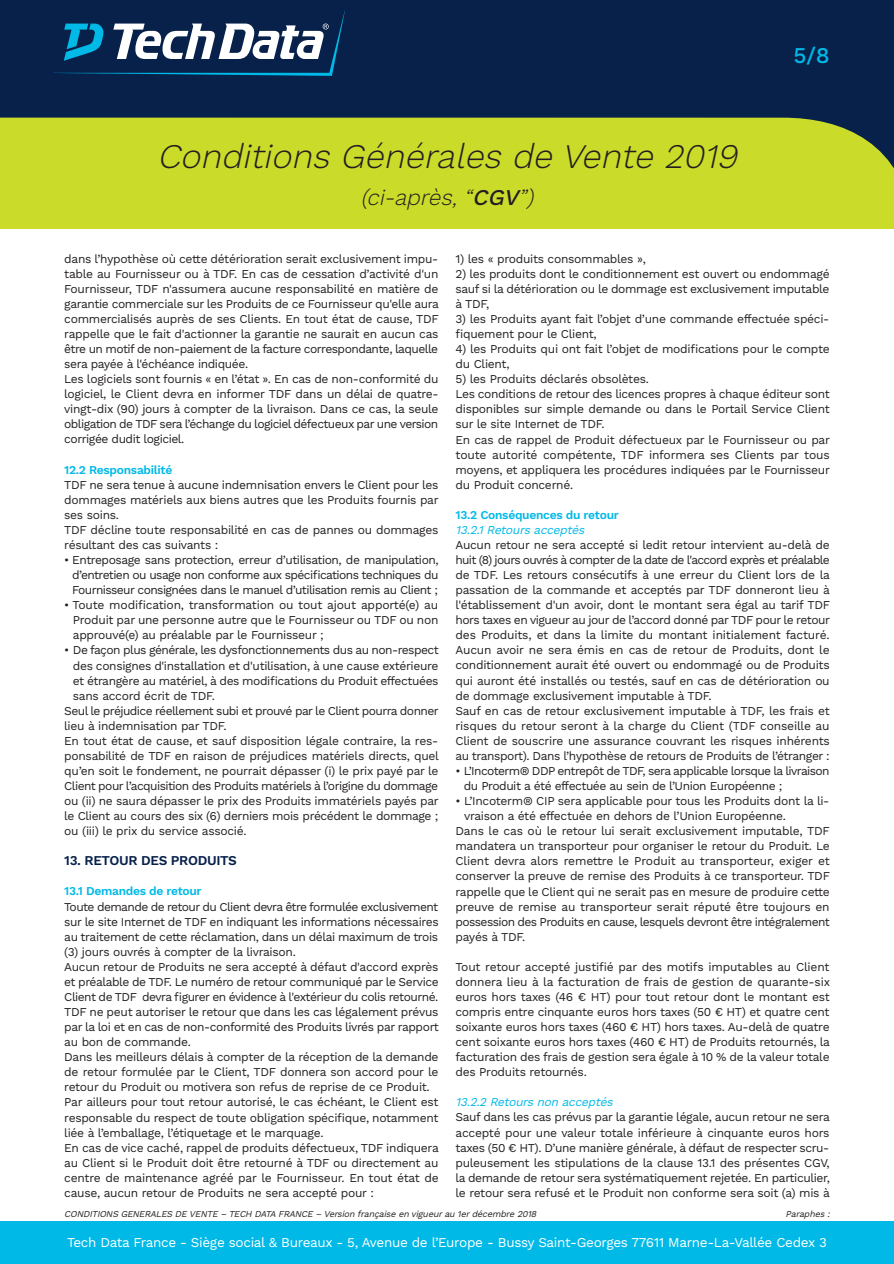
<style>
.page{position:relative;width:894px;height:1264px;background:#fff}
.page>*{position:absolute;margin:0;border:0;box-sizing:border-box;transform-origin:0 0}
.t1{font:italic 300 34.5px "Work Sans";color:#231f20}
.t2{font:italic 300 22.5px "Work Sans";color:#231f20}
.t3{font:500 22.5px "Work Sans";color:#00b9e7}
.t4{font:13.5px "Work Sans";letter-spacing:-.025em;color:#fff}
.t5{font:600 13.5px "Work Sans";letter-spacing:-.025em;color:#07214b}
.t6{font:12px/15px "Work Sans";letter-spacing:-.025em;color:#231f20}
.t7{font:12px "Work Sans";letter-spacing:-.045em;color:#231f20}
.t8{font:12px/15px "Work Sans";letter-spacing:-.05em;color:#231f20}
.t9{font:600 12px "Work Sans";letter-spacing:-.025em;color:#00b9e7}
.t10{font:italic 12px "Work Sans";color:#00b9e7}
.t11{font:italic 9px "Work Sans";color:#231f20}
.s1{font-weight:500}
</style>
<div class="page">
<div style="left:0;top:0;width:894px;height:229px;background:#07214b"></div>
<div style="left:0;top:118px;width:894px;height:111px;background:#cadb2a"></div>
<svg style="left:53px;top:10px;width:292px;height:66px"></svg>
<div style="left:0;top:1221px;width:894px;height:43px;background:#00b9e7"></div>
<h1 class="t1" style="left:157px;top:136px;width:591px">Conditions Générales de Vente 2019</h1>
<h2 class="t2" style="left:361px;top:184px;width:180px">(ci-après,“<span class="s1">CGV</span>”)</h2>
<h2 class="t3" style="left:793px;top:42px;width:38px">5/8</h2>
<p class="t6" style="left:64px;top:251px;width:376px">dans l’hypothèse où cette détérioration serait exclusivement impu&shy;table au Fournisseur ou à TDF. En cas de cessation d’activité d'un Fournisseur, TDF n'assumera aucune responsabilité en matière de garantie commerciale sur les Produits de ce Fournisseur qu'elle aura commercialisés auprès de ses Clients. En tout état de cause, TDF rappelle que le fait d'actionner la garantie ne saurait en aucun cas être un motif de non-paiement de la facture correspondante, laquelle sera payée à l'échéance indiquée.<br>Les logiciels sont fournis « en l’état ». En cas de non-conformité du logiciel, le Client devra en informer TDF dans un délai de quatre&shy;vingt-dix (90) jours à compter de la livraison. Dans ce cas, la seule obligation de TDF sera l’échange du logiciel défectueux par une version corrigée dudit logiciel.</p>
<p class="t9" style="left:64px;top:462px;width:110px">12.2 Responsabilité</p>
<p class="t6" style="left:64px;top:478px;width:376px">TDF ne sera tenue à aucune indemnisation envers le Client pour les dommages matériels aux biens autres que les Produits fournis par ses soins.<br>TDF décline toute responsabilité en cas de pannes ou dommages résultant des cas suivants :</p>
<p class="t6" style="left:72px;top:553px;width:368px;text-align:justify;text-indent:-8px">• Entreposage sans protection, erreur d’utilisation, de manipulation, d’entretien ou usage non conforme aux spécifications techniques du Fournisseur consignées dans le manuel d’utilisation remis au Client ;</p>
<p class="t6" style="left:73px;top:598px;width:367px;text-align:justify;text-indent:-9px">• Toute modification, transformation ou tout ajout apporté(e) au Produit par une personne autre que le Fournisseur ou TDF ou non approuvé(e) au préalable par le Fournisseur ;</p>
<p class="t7" style="left:64px;top:643px;width:376px">• De façon plus générale, les dysfonctionnements dus au non-respect</p>
<p class="t6" style="left:73px;top:658px;width:367px">des consignes d'installation et d'utilisation, à une cause extérieure</p>
<p class="t6" style="left:73px;top:673px;width:367px">et étrangère au matériel, à des modifications du Produit effectuées</p>
<p class="t6" style="left:73px;top:689px;width:144px">sans accord écrit de TDF.</p>
<p class="t7" style="left:64px;top:703px;width:376px">Seul le préjudice réellement subi et prouvé par le Client pourra donner</p>
<p class="t6" style="left:64px;top:719px;width:164px">lieu à indemnisation par TDF.</p>
<p class="t6" style="left:64px;top:734px;width:375px">En tout état de cause, et sauf disposition légale contraire, la res-</p>
<p class="t6" style="left:64px;top:749px;width:376px">ponsabilité de TDF en raison de préjudices matériels directs, quel</p>
<p class="t6" style="left:64px;top:764px;width:376px">qu’en soit le fondement, ne pourrait dépasser (i) le prix payé par le</p>
<p class="t7" style="left:64px;top:779px;width:375px">Client pour l’acquisition des Produits matériels à l’origine du dommage</p>
<p class="t6" style="left:64px;top:794px;width:376px">ou (ii) ne saura dépasser le prix des Produits immatériels payés par</p>
<p class="t6" style="left:64px;top:809px;width:376px">le Client au cours des six (6) derniers mois précédent le dommage ;</p>
<p class="t6" style="left:64px;top:824px;width:184px">ou (iii) le prix du service associé.</p>
<p class="t5" style="left:64px;top:853px;width:174px">13. RETOUR DES PRODUITS</p>
<p class="t9" style="left:64px;top:884px;width:139px">13.1 Demandes de retour</p>
<p class="t6" style="left:64px;top:899px;width:376px">Toute demande de retour du Client devra être formulée exclusivement sur le site Internet de TDF en indiquant les informations nécessaires au traitement de cette réclamation, dans un délai maximum de trois (3) jours ouvrés à compter de la livraison.<br>Aucun retour de Produits ne sera accepté à défaut d'accord exprès et préalable de TDF. Le numéro de retour communiqué par le Service Client de TDF devra figurer en évidence à l'extérieur du colis retourné.<br>TDF ne peut autoriser le retour que dans les cas légalement prévus par la loi et en cas de non-conformité des Produits livrés par rapport au bon de commande.<br>Dans les meilleurs délais à compter de la réception de la demande de retour formulée par le Client, TDF donnera son accord pour le retour du Produit ou motivera son refus de reprise de ce Produit.<br>Par ailleurs pour tout retour autorisé, le cas échéant, le Client est responsable du respect de toute obligation spécifique, notamment liée à l’emballage, l’étiquetage et le marquage.<br>En cas de vice caché, rappel de produits défectueux, TDF indiquera au Client si le Produit doit être retourné à TDF ou directement au centre de maintenance agréé par le Fournisseur. En tout état de cause, aucun retour de Produits ne sera accepté pour :</p>
<p class="t6" style="left:455px;top:252px;width:192px">1) les « produits consommables »,</p>
<p class="t6" style="left:455px;top:267px;width:376px;text-align:justify">2) les produits dont le conditionnement est ouvert ou endommagé sauf si la détérioration ou le dommage est exclusivement imputable à TDF,</p>
<p class="t6" style="left:455px;top:312px;width:375px">3) les Produits ayant fait l’objet d’une commande effectuée spéci&shy;fiquement pour le Client,</p>
<p class="t6" style="left:455px;top:342px;width:376px">4) les Produits qui ont fait l’objet de modifications pour le compte du Client,</p>
<p class="t6" style="left:455px;top:372px;width:376px">5) les Produits déclarés obsolètes.<br>Les conditions de retour des licences propres à chaque éditeur sont disponibles sur simple demande ou dans le Portail Service Client sur le site Internet de TDF.<br>En cas de rappel de Produit défectueux par le Fournisseur ou par toute autorité compétente, TDF informera ses Clients par tous moyens, et appliquera les procédures indiquées par le Fournisseur du Produit concerné.</p>
<p class="t9" style="left:455px;top:508px;width:165px">13.2 Conséquences du retour</p>
<p class="t10" style="left:455px;top:523px;width:134px">13.2.1Retoursacceptés</p>
<p class="t6" style="left:455px;top:538px;width:376px">Aucun retour ne sera accepté si ledit retour intervient au-delà de huit (8) jours ouvrés à compter de la date de l'accord exprès et préalable de TDF. Les retours consécutifs à une erreur du Client lors de la passation de la commande et acceptés par TDF donneront lieu à l'établissement d'un avoir, dont le montant sera égal au tarif TDF hors taxes en vigueur au jour de l’accord donné par TDF pour le retour des Produits, et dans la limite du montant initialement facturé.<br>Aucun avoir ne sera émis en cas de retour de Produits, dont le conditionnement aurait été ouvert ou endommagé ou de Produits qui auront été installés ou testés, sauf en cas de détérioration ou de dommage exclusivement imputable à TDF.<br>Sauf en cas de retour exclusivement imputable à TDF, les frais et risques du retour seront à la charge du Client (TDF conseille au Client de souscrire une assurance couvrant les risques inhérents au transport). Dans l’hypothèse de retours de Produits de l’étranger :</p>
<p class="t8" style="left:464px;top:764px;width:367px;text-indent:-8px">• L’Incoterm® DDP entrepôt de TDF, sera applicable lorsque la livraison du Produit a été effectuée au sein de l’Union Européenne ;</p>
<p class="t6" style="left:455px;top:794px;width:375px">• L’Incoterm® CIP sera applicable pour tous les Produits dont la li-</p>
<p class="t6" style="left:464px;top:809px;width:323px">vraison a été effectuée en dehors de l’Union Européenne.</p>
<p class="t6" style="left:455px;top:824px;width:376px">Dans le cas où le retour lui serait exclusivement imputable, TDF</p>
<p class="t6" style="left:455px;top:839px;width:376px">mandatera un transporteur pour organiser le retour du Produit. Le</p>
<p class="t6" style="left:455px;top:854px;width:376px">Client devra alors remettre le Produit au transporteur, exiger et</p>
<p class="t6" style="left:455px;top:869px;width:376px">conserver la preuve de remise des Produits à ce transporteur. TDF</p>
<p class="t6" style="left:455px;top:884px;width:376px">rappelle que le Client qui ne serait pas en mesure de produire cette</p>
<p class="t6" style="left:455px;top:899px;width:376px">preuve de remise au transporteur serait réputé être toujours en</p>
<p class="t8" style="left:455px;top:915px;width:376px">possession des Produits en cause, lesquels devront être intégralement</p>
<p class="t6" style="left:455px;top:930px;width:71px">payés à TDF.</p>
<p class="t6" style="left:455px;top:960px;width:376px;text-align:justify">Tout retour accepté justifié par des motifs imputables au Client donnera lieu à la facturation de frais de gestion de quarante-six euros hors taxes (46 € HT) pour tout retour dont le montant est compris entre cinquante euros hors taxes (50 € HT) et quatre cent soixante euros hors taxes (460 € HT) hors taxes. Au-delà de quatre cent soixante euros hors taxes (460 € HT) de Produits retournés, la facturation des frais de gestion sera égale à 10 % de la valeur totale des Produits retournés.</p>
<p class="t10" style="left:455px;top:1095px;width:162px">13.2.2 Retoursnon acceptés</p>
<p class="t6" style="left:455px;top:1110px;width:376px;text-align:justify">Sauf dans les cas prévus par la garantie légale, aucun retour ne sera accepté pour une valeur totale inférieure à cinquante euros hors taxes (50 € HT). D’une manière générale, à défaut de respecter scru&shy;puleusement les stipulations de la clause 13.1 des présentes CGV, la demande de retour sera systématiquement rejetée. En particulier, le retour sera refusé et le Produit non conforme sera soit (a) mis à</p>
<p class="t4" style="left:67px;top:1234px;width:761px">Tech Data France - Siège social &amp; Bureaux - 5, Avenue de l’Europe - Bussy Saint-Georges 77611 Marne-La-Vallée Cedex 3</p>
<p class="t11" style="left:64px;top:1208px;width:476px">CONDITIONS GENERALES DE VENTE – TECH DATAFRANCE – Version française en vigueurau 1erdécembre 2018</p>
<p class="t11" style="left:785px;top:1208px;width:48px">Paraphes:</p>
</div>
